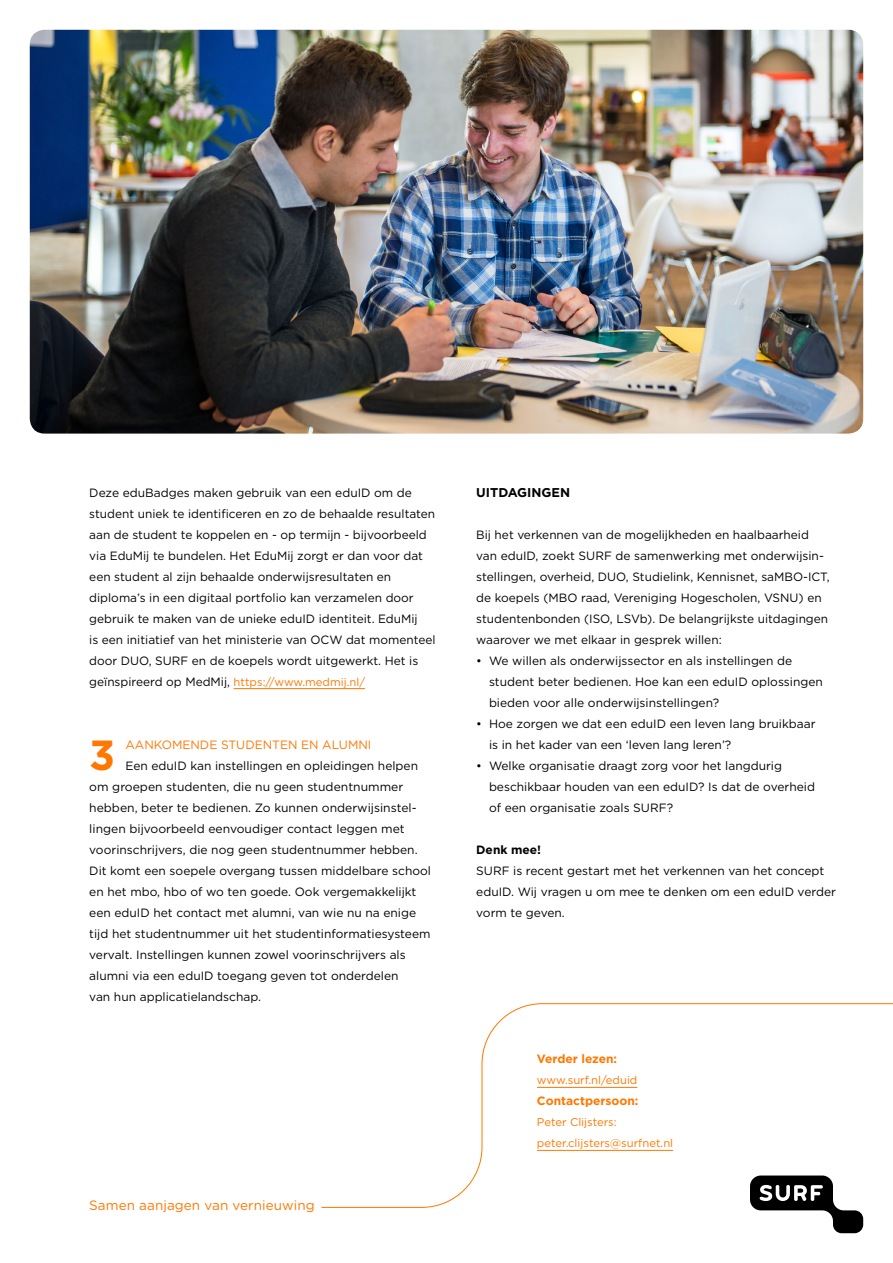
<style>
.page{position:relative;width:893px;height:1263px;background:#fff}
.page>*{position:absolute;margin:0;border:0;box-sizing:border-box;transform-origin:0 0}
.t1{font:700 42px "Gotham";color:#f70}
.t2{font:13.5px "Gotham Rounded";letter-spacing:.005em;color:#f70}
.t3{font:700 12.75px "Gotham";color:#000}
.t4{font:12px/21px "Gotham";color:#000}
.t5{font:12px "Gotham";color:#f70}
.t6{font:700 12px "Gotham";color:#f70}
.t7{font:700 12px "Gotham";color:#000}
.t8{font:11.25px/21px "Gotham";color:#f70}
.s1{font-size:12px;color:#000}
</style>
<div class="page">
<img style="left:30px;top:30px;width:833px;height:404px">
<hr style="left:234px;top:688px;width:131px;height:1px;background:#f70">
<svg style="left:754px;top:1208px;width:109px;height:25px"></svg>
<svg style="left:321px;top:1003px;width:572px;height:205px"></svg>
<p class="t4" style="left:89px;top:482px;width:348px">Deze eduBadges maken gebruik van een eduID om de student uniek te identificeren en zo de behaalde resultaten aan de student te koppelen en - op termijn - bijvoorbeeld via EduMij te bundelen. Het EduMij zorgt er dan voor dat een student al zijn behaalde onderwijsresultaten en diploma’s in een digitaal portfolio kan verzamelen door gebruik te maken van de unieke eduID identiteit. EduMij<br>is een initiatief van het ministerie van OCW dat momenteel door DUO, SURF en de koepels wordt uitgewerkt. Het is</p>
<p class="t8" style="left:89px;top:671px;width:277px"><span class="s1">geïnspireerd op MedMij,</span> https://www.medmij.nl/</p>
<h1 class="t1" style="left:89px;top:727px;width:28px">3</h1>
<p class="t5" style="left:125px;top:737px;width:248px">AANKOMENDE STUDENTEN EN ALUMNI</p>
<p class="t4" style="left:89px;top:755px;width:343px;text-indent:36px">Een eduID kan instellingen en opleidingen helpen om groepen studenten, die nu geen studentnummer hebben, beter te bedienen. Zo kunnen onderwijsinstel&shy;lingen bijvoorbeeld eenvoudiger contact leggen met voorinschrijvers, die nog geen studentnummer hebben.<br>Dit komt een soepele overgang tussen middelbare school en het mbo, hbo of wo ten goede. Ook vergemakkelijkt een eduID het contact met alumni, van wie nu na enige tijd het studentnummer uit het studentinformatiesysteem vervalt. Instellingen kunnen zowel voorinschrijvers als alumni via een eduID toegang geven tot onderdelen<br>van hun applicatielandschap.</p>
<p class="t2" style="left:89px;top:1196px;width:227px">Samen aanjagen van vernieuwing</p>
<p class="t3" style="left:476px;top:484px;width:95px">UITDAGINGEN</p>
<p class="t4" style="left:476px;top:524px;width:355px">Bij het verkennen van de mogelijkheden en haalbaarheid van eduID, zoekt SURF de samenwerking met onderwijsin&shy;stellingen, overheid, DUO, Studielink, Kennisnet, saMBO-ICT, de koepels (MBO raad, Vereniging Hogescholen, VSNU) en studentenbonden (ISO, LSVb). De belangrijkste uitdagingen waarover we met elkaar in gesprek willen:</p>
<p class="t4" style="left:489px;top:650px;width:335px;text-indent:-13px">• We willen als onderwijssector en als instellingen de student beter bedienen. Hoe kan een eduID oplossingen bieden voor alle onderwijsinstellingen?</p>
<p class="t4" style="left:489px;top:713px;width:328px;text-indent:-13px">• Hoe zorgen we dat een eduID een leven lang bruikbaar is in het kader van een ‘leven lang leren’?</p>
<p class="t4" style="left:489px;top:755px;width:327px;text-indent:-13px">• Welke organisatie draagt zorg voor het langdurig beschikbaar houden van een eduID? Is dat de overheid of een organisatie zoals SURF?</p>
<p class="t7" style="left:476px;top:841px;width:66px">Denk mee!</p>
<p class="t4" style="left:476px;top:860px;width:361px">SURF is recent gestart met het verkennen van het concept eduID. Wij vragen u om mee te denken om een eduID verder vorm te geven.</p>
<p class="t6" style="left:537px;top:1051px;width:82px">Verder lezen:</p>
<p class="t8" style="left:537px;top:1070px;width:102px">www.surf.nl/eduid</p>
<p class="t6" style="left:537px;top:1093px;width:103px">Contactpersoon:</p>
<p class="t8" style="left:537px;top:1112px;width:138px">Peter Clijsters: peter.clijsters@surfnet.nl</p>
</div>
